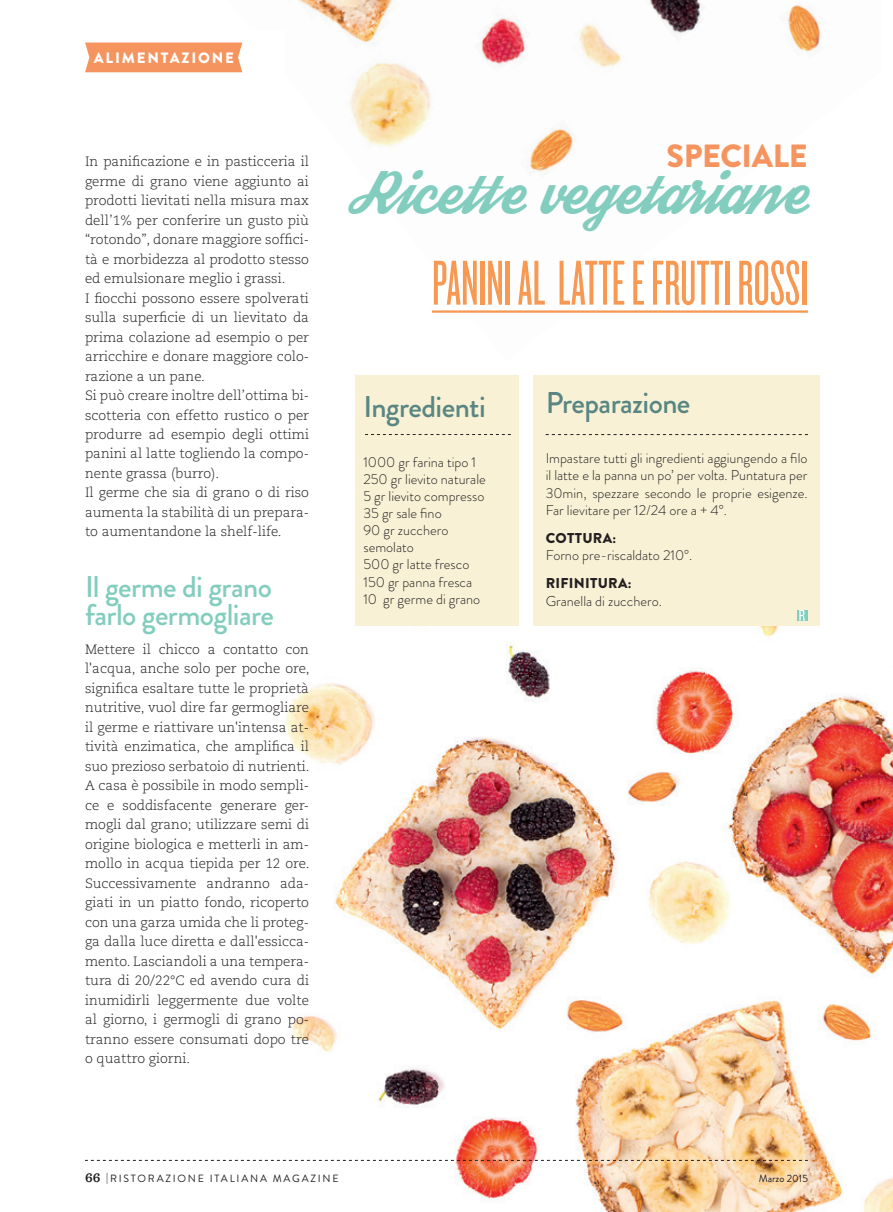
<style>
.page{position:relative;width:893px;height:1212px;background:#fff}
.page>*{position:absolute;margin:0;border:0;box-sizing:border-box;transform-origin:0 0}
.t1{font:65.85px "Knockout HTF26 Junior Flyweight";color:#f79952}
.t2{font:43.5px "Streetwear";color:#82cdbe}
.t3{font:900 32.1px "Brandon Grotesque";letter-spacing:-.01em;color:#f6945f}
.t4{font:500 30px/28.5px "Brandon Grotesque";letter-spacing:-.02em;color:#82cdbe}
.t5{font:500 30px "Brandon Grotesque";letter-spacing:-.02em;color:#598683}
.t6{font:900 15px "Brandon Grotesque";letter-spacing:.12em;color:#fff}
.t7{font:300 14.25px/17.1px "Brandon Grotesque";color:#231f20;text-align:justify}
.t8{font:900 14.25px "Brandon Grotesque";letter-spacing:.02em;color:#231f20}
.t9{font:300 13.5px/19.5px "Caecilia LT Std";color:#231f20}
.t10{font:10.5px "Brandon Grotesque";letter-spacing:.17em;color:#231f20}
.t11{font:10.5px "Brandon Grotesque";color:#231f20}
.s1{font-family:"Sentinel";font-weight:600;font-size:13.5px}
</style>
<div class="page">
<img style="left:199px;top:607px;width:694px;height:605px">
<img style="left:228px;top:0;width:596px;height:172px">
<div style="left:533px;top:375px;width:287px;height:250px;background:#f8f1d5"></div>
<div style="left:242px;top:30px;width:43px;height:42px;background:#fff"></div>
<div style="left:235px;top:864px;width:84px;height:82px;background:#fff"></div>
<hr style="left:432px;top:310px;width:376px;height:3px;background:#f79952">
<div style="left:797px;top:610px;width:10px;height:10px;background:#82cdbe"></div>
<svg style="left:799px;top:610px;width:6px;height:10px"></svg>
<div style="left:356px;top:375px;width:163px;height:250px;background:#f8f1d5"></div>
<svg style="left:365px;top:434px;width:146px;height:1px"></svg>
<svg style="left:546px;top:434px;width:262px;height:1px"></svg>
<svg style="left:85px;top:1160px;width:723px;height:1px"></svg>
<div style="left:85px;top:43px;width:157px;height:29px;background:#f6945f"></div>
<p class="t6" style="left:94px;top:47px;width:142px">ALIMENTAZIONE</p>
<p class="t9" style="left:85px;top:152px;width:225px">In panificazione e in pasticceria il germe di grano viene aggiunto ai prodotti lievitati nella misura max dell’1% per conferire un gusto più “rotondo”, donare maggiore soffici&shy;tà e morbidezza al prodotto stesso ed emulsionare meglio i grassi.<br>I fiocchi possono essere spolverati sulla superficie di un lievitato da prima colazione ad esempio o per arricchire e donare maggiore colo&shy;razione a un pane.<br>Si può creare inoltre dell’ottima bi&shy;scotteria con effetto rustico o per produrre ad esempio degli ottimi panini al latte togliendo la compo&shy;nente grassa (burro).<br>Il germe che sia di grano o di riso aumenta la stabilità di un prepara&shy;to aumentandone la shelf-life.</p>
<h3 class="t4" style="left:85px;top:572px;width:191px">Il germe di grano farlo germogliare</h3>
<p class="t9" style="left:85px;top:639px;width:226px;text-align:justify">Mettere il chicco a contatto con l'acqua, anche solo per poche ore, significa esaltare tutte le proprietà nutritive, vuol dire far germogliare il germe e riattivare un'intensa at&shy;tività enzimatica, che amplifica il suo prezioso serbatoio di nutrienti.<br>A casa è possibile in modo sempli&shy;ce e soddisfacente generare ger&shy;mogli dal grano; utilizzare semi di origine biologica e metterli in am&shy;mollo in acqua tiepida per 12 ore.<br>Successivamente andranno ada&shy;giati in un piatto fondo, ricoperto con una garza umida che li proteg&shy;ga dalla luce diretta e dall'essicca&shy;mento. Lasciandoli a una tempera&shy;tura di 20/22°C ed avendo cura di inumidirli leggermente due volte al giorno, i germogli di grano po&shy;tranno essere consumati dopo tre o quattro giorni.</p>
<h3 class="t3" style="left:666px;top:133px;width:143px">SPECIALE</h3>
<h2 class="t2" style="left:344px;top:174px;width:465px">Ricette vegetariane</h2>
<h1 class="t1" style="left:432px;top:251px;width:374px">PANINI AL LATTE E FRUTTI ROSSI</h1>
<h3 class="t5" style="left:363px;top:386px;width:124px">Ingredienti</h3>
<p class="t7" style="left:363px;top:453px;width:124px;text-align:left">1000 gr farina tipo 1<br>250 gr lievito naturale<br>5 gr lievito compresso<br>35 gr sale fino<br>90 gr zucchero semolato<br>500 gr latte fresco<br>150 gr panna fresca<br>10 gr germe di grano</p>
<h3 class="t5" style="left:546px;top:382px;width:146px">Preparazione</h3>
<p class="t7" style="left:546px;top:450px;width:263px">Impastare tutti gli ingredienti aggiungendo a filo il latte e la panna un po’ per volta. Puntatura per 30min, spezzare secondo le proprie esigenze.<br>Far lievitare per 12/24 ore a + 4°.</p>
<p class="t8" style="left:546px;top:528px;width:72px">COTTURA:</p>
<p class="t7" style="left:546px;top:547px;width:148px">Forno pre-riscaldato 210°.</p>
<p class="t8" style="left:546px;top:573px;width:87px">RIFINITURA:</p>
<p class="t7" style="left:546px;top:592px;width:118px">Granella di zucchero.</p>
<p class="t10" style="left:85px;top:1171px;width:225px"><span class="s1">66</span> |RISTORAZIONE ITALIANA MA GAZINE</p>
<p class="t11" style="left:759px;top:1171px;width:51px">MARZO 2015</p>
</div>
